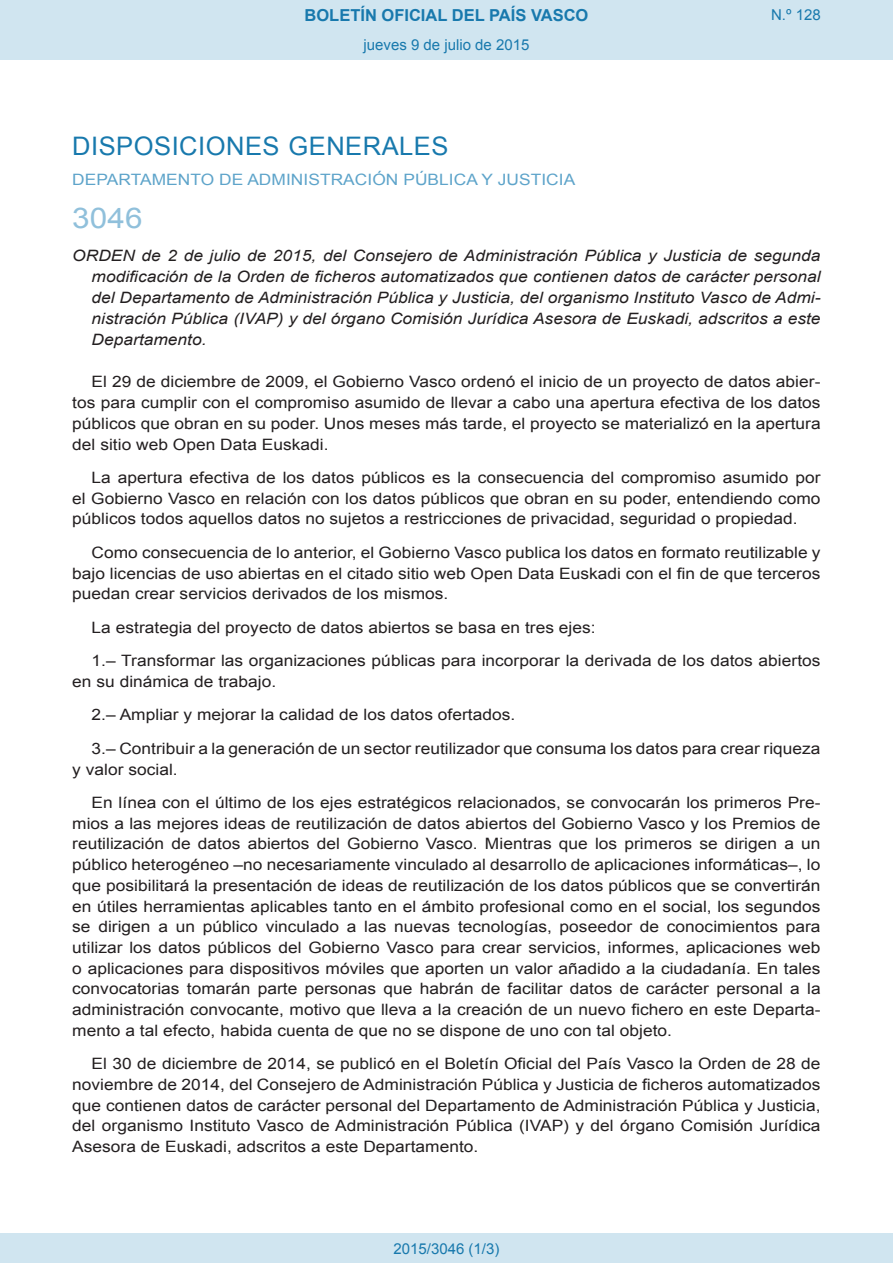
<style>
.page{position:relative;width:893px;height:1263px;background:#fff}
.page>*{position:absolute;margin:0;border:0;box-sizing:border-box;transform-origin:0 0}
.BOPVOrden{font:28.5px "Arial";color:#90c0db;scale:1.11 1}
.BOPVSeccion{font:25.5px "Arial";letter-spacing:.02em;color:#1879ad}
.t1{font:700 16.5px "Arial";color:#1879ad}
.BOPVDetalle{font:15.6px/20.7px "Arial";color:#231f20;text-align:justify;scale:1.11 1}
.BOPVTitulo{font:italic 15.6px/21px "Arial";color:#231f20;text-align:justify;scale:1.11 1}
.BOPVOrganismo{font:15.6px "Arial";letter-spacing:.005em;color:#5ea4ca;scale:1.11 1}
.Paginacion_Centro{font:15px "Arial";color:#1879ad}
</style>
<div class="page">
<div style="left:0;top:0;width:893px;height:60px;background:#d0e5f0"></div>
<div style="left:0;top:1233px;width:893px;height:30px;background:#d0e5f0"></div>
<p class="t1" style="left:305px;top:4px;width:285px">BOLETÍN OFICIAL DEL PAÍS VASCO</p>
<p class="Paginacion_Centro" style="left:363px;top:35px;width:167px">jueves 9 de julio de 2015</p>
<p class="Paginacion_Centro" style="left:771px;top:5px;width:51px">N.º 128</p>
<p class="BOPVSeccion" style="left:72px;top:129px;width:378px">DISPOSICIONES GENERALES</p>
<p class="BOPVOrganismo" style="left:72px;top:169px;width:455px">DEPARTAMENTO DE ADMINISTRACIÓN PÚBLICA Y JUSTICIA</p>
<p class="BOPVOrden" style="left:72px;top:199px;width:65px">3046</p>
<p class="BOPVTitulo" style="left:92px;top:246px;width:658px;text-indent:-19px">ORDEN de 2 de julio de 2015, del Consejero de Administración Pública y Justicia de segunda modificación de la Orden de ficheros automatizados que contienen datos de carácter personal del Departamento de Administración Pública y Justicia, del organismo Instituto Vasco de Admi&shy;nistración Pública (IVAP) y del órgano Comisión Jurídica Asesora de Euskadi, adscritos a este Departamento.</p>
<p class="BOPVDetalle" style="left:72px;top:372px;width:676px;text-indent:19px">El 29 de diciembre de 2009, el Gobierno Vasco ordenó el inicio de un proyecto de datos abier&shy;tos para cumplir con el compromiso asumido de llevar a cabo una apertura efectiva de los datos públicos que obran en su poder. Unos meses más tarde, el proyecto se materializó en la apertura del sitio web Open Data Euskadi.</p>
<p class="BOPVDetalle" style="left:72px;top:467px;width:676px;text-indent:19px">La apertura efectiva de los datos públicos es la consecuencia del compromiso asumido por el Gobierno Vasco en relación con los datos públicos que obran en su poder, entendiendo como públicos todos aquellos datos no sujetos a restricciones de privacidad, seguridad o propiedad.</p>
<p class="BOPVDetalle" style="left:72px;top:542px;width:676px;text-indent:19px">Como consecuencia de lo anterior, el Gobierno Vasco publica los datos en formato reutilizable y bajo licencias de uso abiertas en el citado sitio web Open Data Euskadi con el fin de que terceros puedan crear servicios derivados de los mismos.</p>
<p class="BOPVDetalle" style="left:92px;top:617px;width:456px">La estrategia del proyecto de datos abiertos se basa en tres ejes:</p>
<p class="BOPVDetalle" style="left:72px;top:650px;width:676px;text-indent:19px">1.– Transformar las organizaciones públicas para incorporar la derivada de los datos abiertos en su dinámica de trabajo.</p>
<p class="BOPVDetalle" style="left:92px;top:705px;width:383px">2.– Ampliar y mejorar la calidad de los datos ofertados.</p>
<p class="BOPVDetalle" style="left:72px;top:738px;width:676px;text-indent:19px">3.– Contribuir a la generación de un sector reutilizador que consuma los datos para crear riqueza y valor social.</p>
<p class="BOPVDetalle" style="left:72px;top:792px;width:676px;text-indent:19px">En línea con el último de los ejes estratégicos relacionados, se convocarán los primeros Pre&shy;mios a las mejores ideas de reutilización de datos abiertos del Gobierno Vasco y los Premios de reutilización de datos abiertos del Gobierno Vasco. Mientras que los primeros se dirigen a un público heterogéneo –no necesariamente vinculado al desarrollo de aplicaciones informáticas–, lo que posibilitará la presentación de ideas de reutilización de los datos públicos que se convertirán en útiles herramientas aplicables tanto en el ámbito profesional como en el social, los segundos se dirigen a un público vinculado a las nuevas tecnologías, poseedor de conocimientos para utilizar los datos públicos del Gobierno Vasco para crear servicios, informes, aplicaciones web o aplicaciones para dispositivos móviles que aporten un valor añadido a la ciudadanía. En tales convocatorias tomarán parte personas que habrán de facilitar datos de carácter personal a la administración convocante, motivo que lleva a la creación de un nuevo fichero en este Departa&shy;mento a tal efecto, habida cuenta de que no se dispone de uno con tal objeto.</p>
<p class="BOPVDetalle" style="left:72px;top:1053px;width:676px;text-indent:19px">El 30 de diciembre de 2014, se publicó en el Boletín Oficial del País Vasco la Orden de 28 de noviembre de 2014, del Consejero de Administración Pública y Justicia de ficheros automatizados que contienen datos de carácter personal del Departamento de Administración Pública y Justicia, del organismo Instituto Vasco de Administración Pública (IVAP) y del órgano Comisión Jurídica Asesora de Euskadi, adscritos a este Departamento.</p>
<p class="Paginacion_Centro" style="left:393px;top:1238px;width:107px">2015/3046 (1/3)</p>
</div>
